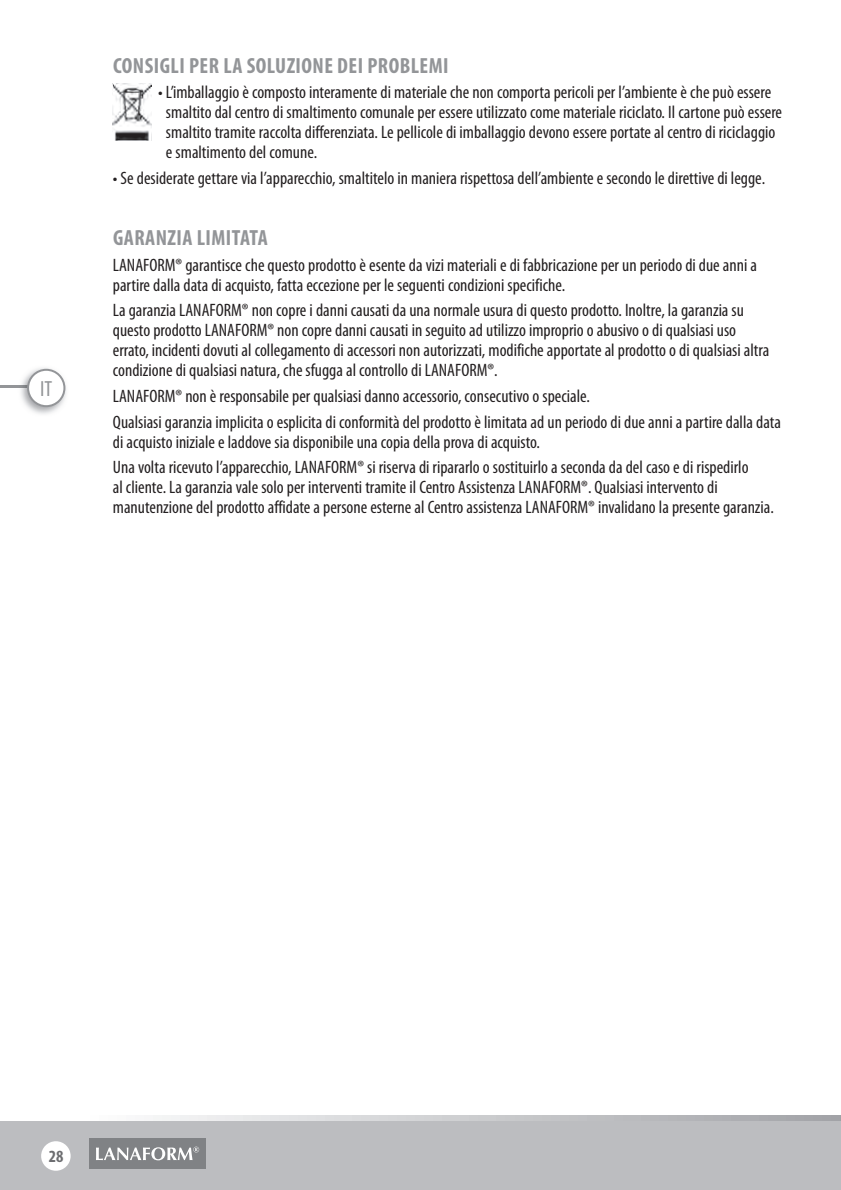
<style>
.page{position:relative;width:841px;height:1190px;background:#fff}
.page>*{position:absolute;margin:0;border:0;box-sizing:border-box;transform-origin:0 0}
.t1{font:700 condensed 22px "Myriad Pro";letter-spacing:.02em;color:#939598}
.t2{font:condensed 22px "Myriad Pro";color:#939598}
.t3{font:condensed 18px/20px "Myriad Pro";color:#231f20}
.t4{font:700 condensed 17.2px "Myriad Pro";color:#6c6d70}
</style>
<div class="page">
<div style="left:0;top:1118px;width:841px;height:72px;background:#bcbdc0"></div>
<svg style="left:0;top:1115px;width:841px;height:5px"></svg>
<hr style="left:0;top:385px;width:28px;height:2px;background:#939598">
<img style="left:28px;top:368px;width:38px;height:46px">
<svg style="left:18px;top:369px;width:47px;height:38px"></svg>
<img style="left:113px;top:84px;width:39px;height:56px">
<div style="left:41px;top:1141px;width:30px;height:29px;background:#fff;border-radius:50%"></div>
<div style="left:89px;top:1138px;width:116px;height:31px;background:#808285"></div>
<svg style="left:96px;top:1146px;width:103px;height:14px"></svg>
<p class="t2" style="left:40px;top:375px;width:14px">IT</p>
<p class="t1" style="left:113px;top:52px;width:337px">CONSIGLI PER LA SOLUZIONE DEI PROBLEMI</p>
<p class="t3" style="left:166px;top:82px;width:618px;text-indent:-8px">• L’imballaggio è composto interamente di materiale che non comporta pericoli per l’ambiente è che può essere smaltito dal centro di smaltimento comunale per essere utilizzato come materiale riciclato. Il cartone può essere smaltito tramite raccolta differenziata. Le pellicole di imballaggio devono essere portate al centro di riciclaggio e smaltimento del comune.</p>
<p class="t3" style="left:113px;top:168px;width:654px">• Se desiderate gettare via l’apparecchio, smaltitelo in maniera rispettosa dell’ambiente e secondo le direttive di legge.</p>
<p class="t1" style="left:113px;top:224px;width:156px">GARANZIA LIMITATA</p>
<p class="t3" style="left:113px;top:254px;width:646px">LANAFORM® garantisce che questo prodotto è esente da vizi materiali e di fabbricazione per un periodo di due anni a partire dalla data di acquisto, fatta eccezione per le seguenti condizioni specifiche.</p>
<p class="t3" style="left:113px;top:300px;width:658px">La garanzia LANAFORM® non copre i danni causati da una normale usura di questo prodotto. Inoltre, la garanzia su questo prodotto LANAFORM® non copre danni causati in seguito ad utilizzo improprio o abusivo o di qualsiasi uso errato, incidenti dovuti al collegamento di accessori non autorizzati, modifiche apportate al prodotto o di qualsiasi altra condizione di qualsiasi natura, che sfugga al controllo di LANAFORM®.</p>
<p class="t3" style="left:113px;top:383px;width:669px;line-height:25.6px">LANAFORM® non è responsabile per qualsiasi danno accessorio, consecutivo o speciale.<br>Qualsiasi garanzia implicita o esplicita di conformità del prodotto è limitata ad un periodo di due anni a partire dalla data</p>
<p class="t3" style="left:113px;top:429px;width:637px;line-height:25.6px">di acquisto iniziale e laddove sia disponibile una copia della prova di acquisto.<br>Una volta ricevuto l’apparecchio, LANAFORM® si riserva di ripararlo o sostituirlo a seconda da del caso e di rispedirlo</p>
<p class="t3" style="left:113px;top:477px;width:662px">al cliente. La garanzia vale solo per interventi tramite il Centro Assistenza LANAFORM®. Qualsiasi intervento di manutenzione del prodotto affidate a persone esterne al Centro assistenza LANAFORM® invalidano la presente garanzia.</p>
<p class="t4" style="left:49px;top:1145px;width:16px">28</p>
</div>
